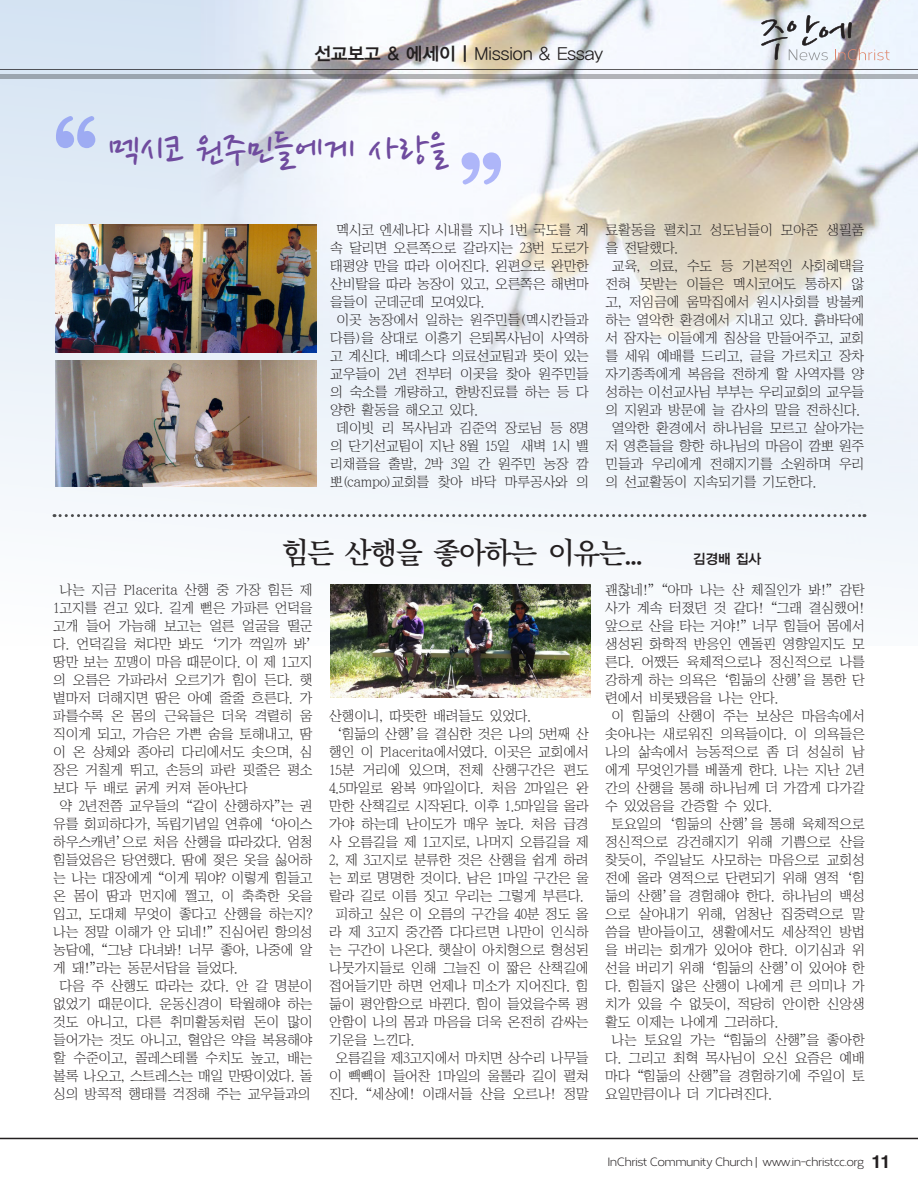
<style>
.page{position:relative;width:918px;height:1188px;background:#fff}
.page>*{position:absolute;margin:0;border:0;box-sizing:border-box;transform-origin:0 0}
.t1{font:44.25px "Nanum Pen";color:#6f4b9e}
.t2{font:30.45px "Jajmmv 50";letter-spacing:-.075em;color:#231f20}
.t3{font:18px "YDIYGO320";color:#231f20}
.t4{font:700 18px "Helvetica";color:#231f20}
.t5{font:13.8px "Jabmlv 50";letter-spacing:-.01em;color:#231f20}
.t6{font:13.8px "YDIYGO340";color:#231f20}
.t7{font:12px "Corbert";letter-spacing:-.05em;color:#231f20}
.s1{font-family:"YDIYGO340"}
.s2{font-size:13.5px}
</style>
<div class="page">
<hr style="left:0;top:1138px;width:918px;height:1px;background:#231f20">
<img style="left:0;top:0;width:918px;height:575px">
<svg style="left:56px;top:116px;width:39px;height:32px"></svg>
<svg style="left:462px;top:152px;width:39px;height:33px"></svg>
<img style="left:56px;top:224px;width:260px;height:128px">
<img style="left:56px;top:361px;width:260px;height:126px">
<img style="left:330px;top:584px;width:261px;height:114px">
<hr style="left:0;top:69px;width:918px;height:1px;background:#231f20">
<svg style="left:761px;top:15px;width:129px;height:45px"></svg>
<svg style="left:0;top:74px;width:918px;height:5px;background:#9da0a5"></svg>
<svg style="left:54px;top:514px;width:811px;height:3px"></svg>
<h3 class="t3" style="left:315px;top:43px;width:290px"><span class="s1">선교보고 &amp; 에세이 |</span> Mission &amp; Essay</h3>
<h1 class="t1" style="left:108px;top:130px;width:340px">멕시코 원주민들에게 사랑을</h1>
<p class="t5" style="left:336px;top:223px;width:254px">멕시코 엔세나다 시내를 지나 1번 국도를 계</p>
<p class="t5" style="left:330px;top:241px;width:260px">속 달리면 오른쪽으로 갈라지는 23번 도로가</p>
<p class="t5" style="left:330px;top:259px;width:260px">태평양 만을 따라 이어진다. 왼편으로 완만한</p>
<p class="t5" style="left:330px;top:277px;width:260px">산비탈을 따라 농장이 있고, 오른쪽은 해변마</p>
<p class="t5" style="left:330px;top:295px;width:156px">을들이 군데군데 모여있다.</p>
<p class="t5" style="left:336px;top:313px;width:254px">이곳 농장에서 일하는 원주민들(멕시칸들과</p>
<p class="t5" style="left:330px;top:331px;width:260px">다름)을 상대로 이홍기 은퇴목사님이 사역하</p>
<p class="t5" style="left:330px;top:349px;width:260px">고 계신다. 베데스다 의료선교팀과 뜻이 있는</p>
<p class="t5" style="left:330px;top:367px;width:260px">교우들이 2년 전부터 이곳을 찾아 원주민들</p>
<p class="t5" style="left:330px;top:385px;width:260px">의 숙소를 개량하고, 한방진료를 하는 등 다</p>
<p class="t5" style="left:330px;top:403px;width:150px">양한 활동을 해오고 있다.</p>
<p class="t5" style="left:336px;top:421px;width:254px">데이빗 리 목사님과 김준억 장로님 등 8명</p>
<p class="t5" style="left:330px;top:439px;width:260px">의 단기선교팀이 지난 8월 15일 새벽 1시 밸</p>
<p class="t5" style="left:330px;top:457px;width:260px">리채플을 출발, 2박 3일 간 원주민 농장 깜</p>
<p class="t5" style="left:330px;top:475px;width:260px">뽀(campo)교회를 찾아 바닥 마루공사와 의</p>
<p class="t5" style="left:606px;top:223px;width:260px">료활동을 펼치고 성도님들이 모아준 생필품</p>
<p class="t5" style="left:606px;top:241px;width:74px">을 전달했다.</p>
<p class="t5" style="left:612px;top:259px;width:254px">교육, 의료, 수도 등 기본적인 사회혜택을</p>
<p class="t5" style="left:606px;top:277px;width:260px">전혀 못받는 이들은 멕시코어도 통하지 않</p>
<p class="t5" style="left:606px;top:295px;width:260px">고, 저임금에 움막집에서 원시사회를 방불케</p>
<p class="t5" style="left:606px;top:313px;width:260px">하는 열악한 환경에서 지내고 있다. 흙바닥에</p>
<p class="t5" style="left:606px;top:331px;width:260px">서 잠자는 이들에게 침상을 만들어주고, 교회</p>
<p class="t5" style="left:606px;top:349px;width:260px">를 세워 예배를 드리고, 글을 가르치고 장차</p>
<p class="t5" style="left:606px;top:367px;width:260px">자기종족에게 복음을 전하게 할 사역자를 양</p>
<p class="t5" style="left:606px;top:385px;width:260px">성하는 이선교사님 부부는 우리교회의 교우들</p>
<p class="t5" style="left:606px;top:403px;width:256px">의 지원과 방문에 늘 감사의 말을 전하신다.</p>
<p class="t5" style="left:612px;top:421px;width:254px">열악한 환경에서 하나님을 모르고 살아가는</p>
<p class="t5" style="left:606px;top:439px;width:260px">저 영혼들을 향한 하나님의 마음이 깜뽀 원주</p>
<p class="t5" style="left:606px;top:457px;width:260px">민들과 우리에게 전해지기를 소원하며 우리</p>
<p class="t5" style="left:606px;top:475px;width:212px">의 선교활동이 지속되기를 기도한다.</p>
<h2 class="t2" style="left:281px;top:537px;width:364px">힘든 산행을 좋아하는 이유는...</h2>
<p class="t6" style="left:693px;top:551px;width:70px">김경배 집사</p>
<p class="t5" style="left:59px;top:583px;width:255px">나는 지금 Placerita 산행 중 가장 힘든 제</p>
<p class="t5" style="left:53px;top:601px;width:261px">1고지를 걷고 있다. 길게 뻗은 가파른 언덕을</p>
<p class="t5" style="left:53px;top:619px;width:261px">고개 들어 가늠해 보고는 얼른 얼굴을 떨군</p>
<p class="t5" style="left:53px;top:637px;width:261px">다. 언덕길을 쳐다만 봐도 ‘기가 꺽일까 봐’</p>
<p class="t5" style="left:53px;top:655px;width:261px">땅만 보는 꼬맹이 마음 때문이다. 이 제 1고지</p>
<p class="t5" style="left:53px;top:673px;width:261px">의 오름은 가파라서 오르기가 힘이 든다. 햇</p>
<p class="t5" style="left:53px;top:691px;width:261px">볕마저 더해지면 땀은 아예 줄줄 흐른다. 가</p>
<p class="t5" style="left:53px;top:709px;width:261px">파를수록 온 몸의 근육들은 더욱 격렬히 움</p>
<p class="t5" style="left:53px;top:727px;width:261px">직이게 되고, 가슴은 가쁜 숨을 토해내고, 땀</p>
<p class="t5" style="left:53px;top:745px;width:261px">이 온 상체와 종아리 다리에서도 솟으며, 심</p>
<p class="t5" style="left:53px;top:763px;width:261px">장은 거칠게 뛰고, 손등의 파란 핏줄은 평소</p>
<p class="t5" style="left:53px;top:781px;width:196px">보다 두 배로 굵게 커져 돋아난다</p>
<p class="t5" style="left:59px;top:799px;width:255px">약 2년전쯤 교우들의 “같이 산행하자”는 권</p>
<p class="t5" style="left:53px;top:817px;width:261px">유를 회피하다가, 독립기념일 연휴에 ‘아이스</p>
<p class="t5" style="left:53px;top:835px;width:261px">하우스캐년’으로 처음 산행을 따라갔다. 엄청</p>
<p class="t5" style="left:53px;top:853px;width:261px">힘들었음은 당연했다. 땀에 젖은 옷을 싫어하</p>
<p class="t5" style="left:53px;top:871px;width:261px">는 나는 대장에게 “이게 뭐야? 이렇게 힘들고</p>
<p class="t5" style="left:53px;top:889px;width:261px">온 몸이 땀과 먼지에 쩔고, 이 축축한 옷을</p>
<p class="t5" style="left:53px;top:907px;width:261px">입고, 도대체 무엇이 좋다고 산행을 하는지?</p>
<p class="t5" style="left:53px;top:925px;width:261px">나는 정말 이해가 안 되네!” 진심어린 항의성</p>
<p class="t5" style="left:53px;top:943px;width:261px">농담에, “그냥 다녀봐! 너무 좋아, 나중에 알</p>
<p class="t5" style="left:53px;top:961px;width:186px">게 돼!”라는 동문서답을 들었다.</p>
<p class="t5" style="left:59px;top:979px;width:255px">다음 주 산행도 따라는 갔다. 안 갈 명분이</p>
<p class="t5" style="left:53px;top:997px;width:261px">없었기 때문이다. 운동신경이 탁월해야 하는</p>
<p class="t5" style="left:53px;top:1015px;width:261px">것도 아니고, 다른 취미활동처럼 돈이 많이</p>
<p class="t5" style="left:53px;top:1033px;width:261px">들어가는 것도 아니고, 혈압은 약을 복용해야</p>
<p class="t5" style="left:53px;top:1051px;width:261px">할 수준이고, 콜레스테롤 수치도 높고, 배는</p>
<p class="t5" style="left:53px;top:1069px;width:261px">볼록 나오고, 스트레스는 매일 만땅이었다. 돌</p>
<p class="t5" style="left:53px;top:1087px;width:259px">싱의 방콕적 행태를 걱정해 주는 교우들과의</p>
<p class="t5" style="left:329px;top:709px;width:204px">산행이니, 따뜻한 배려들도 있었다.</p>
<p class="t5" style="left:335px;top:727px;width:255px">‘힘듦의 산행’을 결심한 것은 나의 5번째 산</p>
<p class="t5" style="left:329px;top:745px;width:261px">행인 이 Placerita에서였다. 이곳은 교회에서</p>
<p class="t5" style="left:329px;top:763px;width:261px">15분 거리에 있으며, 전체 산행구간은 편도</p>
<p class="t5" style="left:329px;top:781px;width:261px">4.5마일로 왕복 9마일이다. 처음 2마일은 완</p>
<p class="t5" style="left:329px;top:799px;width:261px">만한 산책길로 시작된다. 이후 1.5마일을 올라</p>
<p class="t5" style="left:329px;top:817px;width:261px">가야 하는데 난이도가 매우 높다. 처음 급경</p>
<p class="t5" style="left:329px;top:835px;width:261px">사 오름길을 제 1고지로, 나머지 오름길을 제</p>
<p class="t5" style="left:329px;top:853px;width:261px">2, 제 3고지로 분류한 것은 산행을 쉽게 하려</p>
<p class="t5" style="left:329px;top:871px;width:261px">는 꾀로 명명한 것이다. 남은 1마일 구간은 울</p>
<p class="t5" style="left:329px;top:889px;width:256px">랄라 길로 이름 짓고 우리는 그렇게 부른다.</p>
<p class="t5" style="left:335px;top:907px;width:255px">피하고 싶은 이 오름의 구간을 40분 정도 올</p>
<p class="t5" style="left:329px;top:925px;width:261px">라 제 3고지 중간쯤 다다르면 나만이 인식하</p>
<p class="t5" style="left:329px;top:943px;width:261px">는 구간이 나온다. 햇살이 아치형으로 형성된</p>
<p class="t5" style="left:329px;top:961px;width:261px">나뭇가지들로 인해 그늘진 이 짧은 산책길에</p>
<p class="t5" style="left:329px;top:979px;width:261px">접어들기만 하면 언제나 미소가 지어진다. 힘</p>
<p class="t5" style="left:329px;top:997px;width:261px">듦이 평안함으로 바뀐다. 힘이 들었을수록 평</p>
<p class="t5" style="left:329px;top:1015px;width:261px">안함이 나의 몸과 마음을 더욱 온전히 감싸는</p>
<p class="t5" style="left:329px;top:1033px;width:87px">기운을 느낀다.</p>
<p class="t5" style="left:335px;top:1051px;width:255px">오름길을 제3고지에서 마치면 상수리 나무들</p>
<p class="t5" style="left:329px;top:1069px;width:261px">이 빽빽이 들어찬 1마일의 울룰라 길이 펼쳐</p>
<p class="t5" style="left:329px;top:1087px;width:261px">진다. “세상에! 이래서들 산을 오르나! 정말</p>
<p class="t5" style="left:605px;top:583px;width:261px">괜찮네!” “아마 나는 산 체질인가 봐!” 감탄</p>
<p class="t5" style="left:605px;top:601px;width:261px">사가 계속 터졌던 것 같다! “그래 결심했어!</p>
<p class="t5" style="left:605px;top:619px;width:261px">앞으로 산을 타는 거야!” 너무 힘들어 몸에서</p>
<p class="t5" style="left:605px;top:637px;width:261px">생성된 화학적 반응인 엔돌핀 영향일지도 모</p>
<p class="t5" style="left:605px;top:655px;width:261px">른다. 어쨌든 육체적으로나 정신적으로 나를</p>
<p class="t5" style="left:605px;top:673px;width:261px">강하게 하는 의욕은 ‘힘듦의 산행’을 통한 단</p>
<p class="t5" style="left:605px;top:691px;width:175px">련에서 비롯됐음을 나는 안다.</p>
<p class="t5" style="left:611px;top:709px;width:255px">이 힘듦의 산행이 주는 보상은 마음속에서</p>
<p class="t5" style="left:605px;top:727px;width:261px">솟아나는 새로워진 의욕들이다. 이 의욕들은</p>
<p class="t5" style="left:605px;top:745px;width:261px">나의 삶속에서 능동적으로 좀 더 성실히 남</p>
<p class="t5" style="left:605px;top:763px;width:261px">에게 무엇인가를 베풀게 한다. 나는 지난 2년</p>
<p class="t5" style="left:605px;top:781px;width:261px">간의 산행을 통해 하나님께 더 가깝게 다가갈</p>
<p class="t5" style="left:605px;top:799px;width:168px">수 있었음을 간증할 수 있다.</p>
<p class="t5" style="left:611px;top:817px;width:255px">토요일의 ‘힘듦의 산행’을 통해 육체적으로</p>
<p class="t5" style="left:605px;top:835px;width:261px">정신적으로 강건해지기 위해 기쁨으로 산을</p>
<p class="t5" style="left:605px;top:853px;width:261px">찾듯이, 주일날도 사모하는 마음으로 교회성</p>
<p class="t5" style="left:605px;top:871px;width:261px">전에 올라 영적으로 단련되기 위해 영적 ‘힘</p>
<p class="t5" style="left:605px;top:889px;width:261px">듦의 산행’을 경험해야 한다. 하나님의 백성</p>
<p class="t5" style="left:605px;top:907px;width:261px">으로 살아내기 위해, 엄청난 집중력으로 말</p>
<p class="t5" style="left:605px;top:925px;width:261px">씀을 받아들이고, 생활에서도 세상적인 방법</p>
<p class="t5" style="left:605px;top:943px;width:261px">을 버리는 회개가 있어야 한다. 이기심과 위</p>
<p class="t5" style="left:605px;top:961px;width:261px">선을 버리기 위해 ‘힘듦의 산행’이 있어야 한</p>
<p class="t5" style="left:605px;top:979px;width:261px">다. 힘들지 않은 산행이 나에게 큰 의미나 가</p>
<p class="t5" style="left:605px;top:997px;width:261px">치가 있을 수 없듯이, 적당히 안이한 신앙생</p>
<p class="t5" style="left:605px;top:1015px;width:175px">활도 이제는 나에게 그러하다.</p>
<p class="t5" style="left:611px;top:1033px;width:255px">나는 토요일 가는 “힘듦의 산행”을 좋아한</p>
<p class="t5" style="left:605px;top:1051px;width:261px">다. 그리고 최혁 목사님이 오신 요즘은 예배</p>
<p class="t5" style="left:605px;top:1069px;width:261px">마다 “힘듦의 산행”을 경험하기에 주일이 토</p>
<p class="t5" style="left:605px;top:1087px;width:169px">요일만큼이나 더 기다려진다.</p>
<p class="t7" style="left:608px;top:1154px;width:258px">InChrist Community Church | www<span class="s2">.</span>in-christcc<span class="s2">.</span>org</p>
<h3 class="t4" style="left:871px;top:1147px;width:21px">11</h3>
</div>
